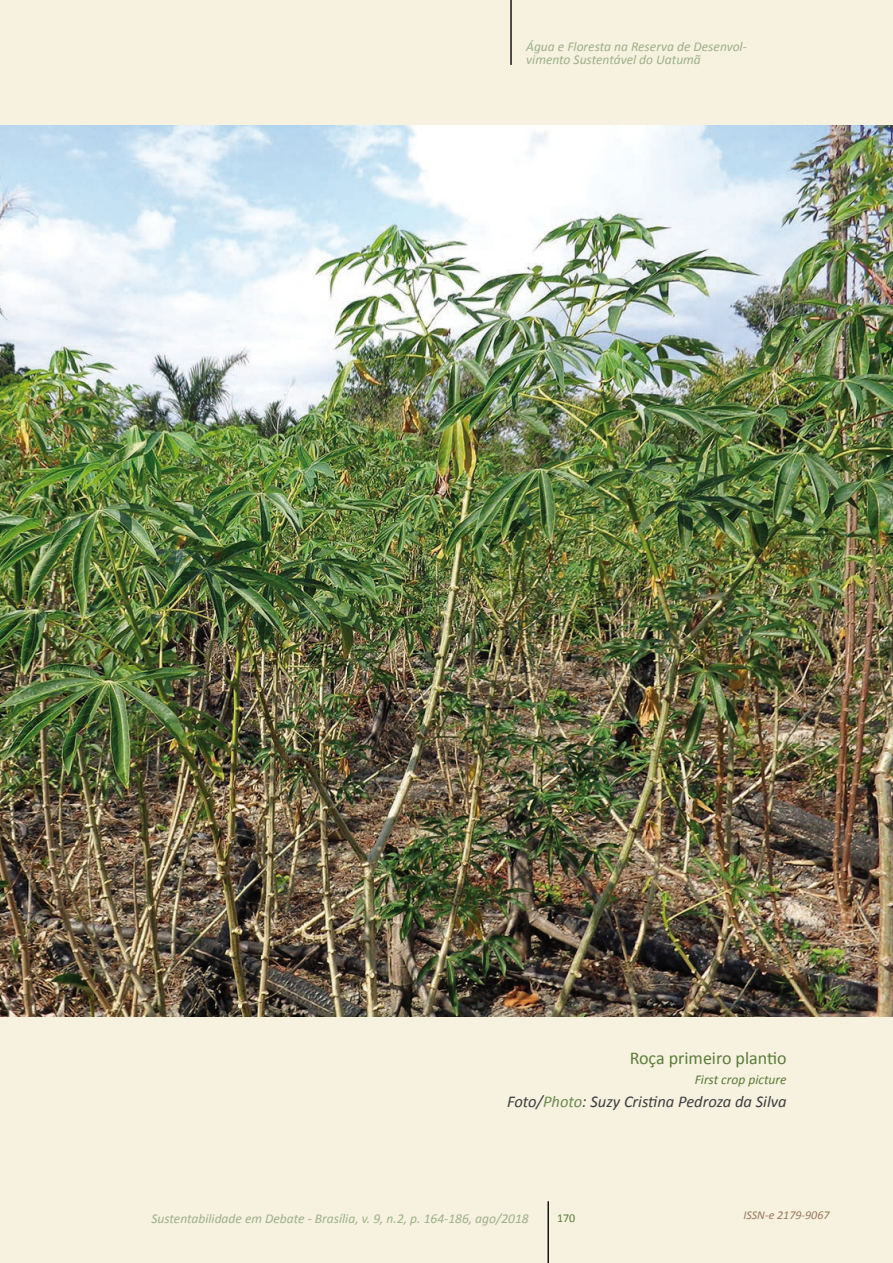
<style>
.page{position:relative;width:893px;height:1263px;background:#f6f2df}
.page>*{position:absolute;margin:0;border:0;box-sizing:border-box;transform-origin:0 0}
.t1{font:18px "Calibri";color:#5b7b3a}
.t2{font:italic 16.5px "Calibri";color:#3e3e40}
.t3{font:italic 13.5px/13.5px "Calibri";color:#9db089}
.t4{font:italic 13.5px "Calibri";color:#5b7b3a}
.t5{font:italic 12px "Calibri";color:#9b785d}
.t6{font:12px "Calibri";color:#5b7b3a}
.s1{color:#6c894e}
</style>
<div class="page">
<hr style="left:510px;top:0;width:2px;height:65px;background:#1a171c">
<hr style="left:547px;top:1201px;width:2px;height:62px;background:#1a171c">
<img style="left:0;top:125px;width:893px;height:892px">
<p class="t3" style="left:526px;top:39px;width:222px">Água e Floresta na Reserva de Desenvol&shy;vimento Sustentável do Uatumã</p>
<h1 class="t1" style="left:630px;top:1046px;width:158px">Roça primeiro plantio</h1>
<p class="t4" style="left:695px;top:1070px;width:93px">First crop picture</p>
<p class="t2" style="left:507px;top:1090px;width:281px">Foto/<span class="s1">Photo</span>: Suzy Cristina Pedroza da Silva</p>
<p class="t3" style="left:151px;top:1212px;width:379px">Sustentabilidade em Debate - Brasília, v. 9, n.2, p. 164-186, ago/2018</p>
<p class="t5" style="left:743px;top:1207px;width:88px">ISSN-e 2179-9067</p>
<p class="t6" style="left:557px;top:1210px;width:20px">170</p>
</div>
